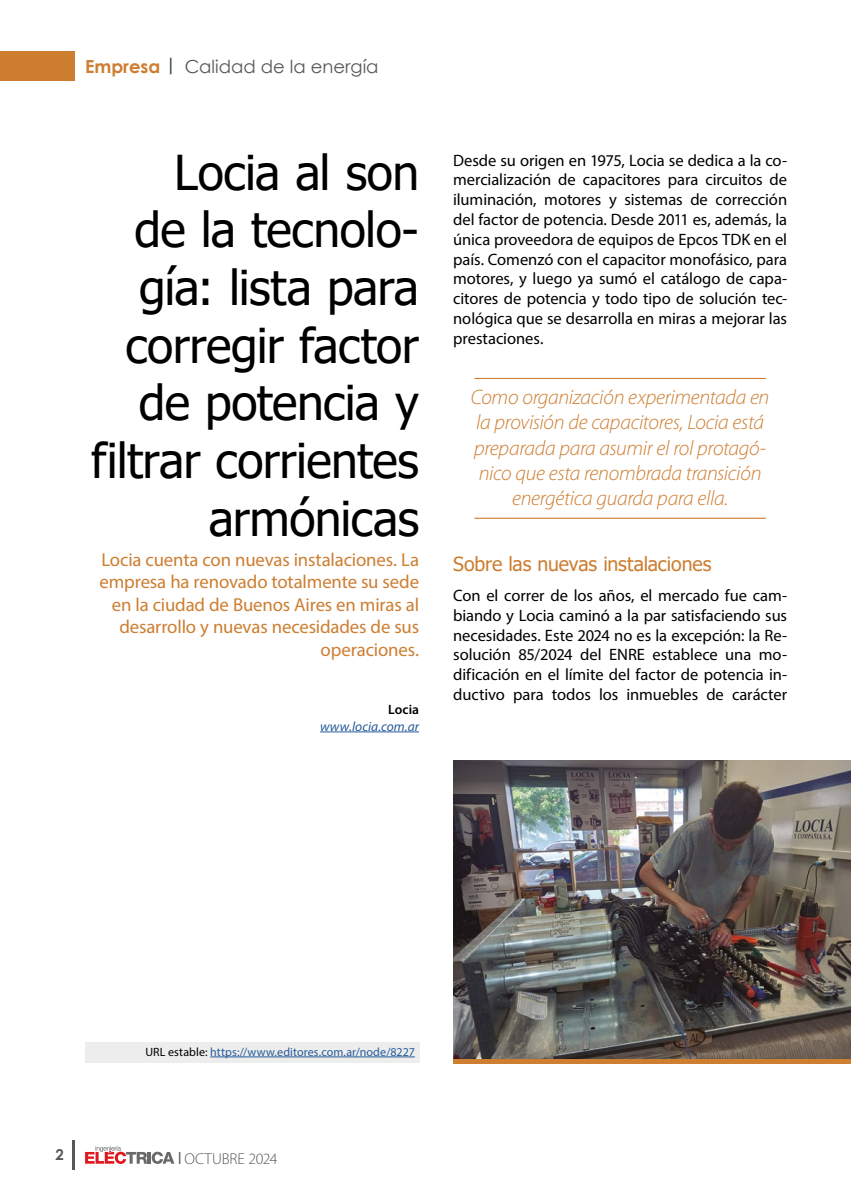
<style>
.page{position:relative;width:851px;height:1191px;background:#fff}
.page>*{position:absolute;margin:0;border:0;box-sizing:border-box;transform-origin:0 0}
.t1{font:48px/57.6px "Tahoma";letter-spacing:-.015em;color:#000;text-align:right}
.t2{font:italic 300 21px/25.2px "Myriad Pro";letter-spacing:-.015em;color:#cd7e31;text-align:center}
.t3{font:19.5px "Tahoma";letter-spacing:-.005em;color:#cd7e31}
.t4{font:18.75px/22.5px "Myriad Pro";letter-spacing:-.01em;color:#cd7e31;text-align:right}
.t5{font:18px "Century Gothic";color:#575756}
.t6{font:16.5px/19.8px "Myriad Pro";letter-spacing:-.005em;color:#000;text-align:justify}
.t7{font:300 15.75px "Myriad Pro";letter-spacing:-.005em;color:#575756}
.t8{font:700 15px "Century Gothic";color:#575756}
.t9{font:italic 13.5px "Myriad Pro";letter-spacing:.005em;color:#275b9b}
.t10{font:600 13.5px "Myriad Pro";letter-spacing:.005em;color:#000}
.t11{font:12px "Myriad Pro";letter-spacing:.01em;color:#275b9b}
.s1{font-weight:700;color:#cd7e31}
.s2{font-weight:700;color:#36454f}
.s3{color:#000}
</style>
<div class="page">
<hr style="left:72px;top:1140px;width:2px;height:29px;background:#575756">
<svg style="left:85px;top:1145px;width:89px;height:19px"></svg>
<div style="left:0;top:51px;width:74px;height:30px;background:#cd7e31"></div>
<div style="left:85px;top:1042px;width:334px;height:21px;background:#ededed"></div>
<hr style="left:210px;top:1056px;width:205px;height:1px;background:#275b9b">
<hr style="left:320px;top:731px;width:99px;height:1px;background:#275b9b">
<hr style="left:474px;top:378px;width:291px;height:1px;background:#cd7e31">
<hr style="left:474px;top:517px;width:291px;height:2px;background:#cd7e31">
<img style="left:453px;top:761px;width:397px;height:298px">
<hr style="left:453px;top:1059px;width:397px;height:4px;background:#cd7e31">
<p class="t5" style="left:85px;top:54px;width:295px"><span class="s1">Empresa</span> <span class="s2">|</span> Calidad de la energía</p>
<h1 class="t1" style="left:91px;top:146px;width:329px">Locia al son<br>de la tecnolo&shy;gía: lista para corregir factor de potencia y filtrar corrientes armónicas</h1>
<p class="t4" style="left:99px;top:548px;width:321px">Locia cuenta con nuevas instalaciones. La empresa ha renovado totalmente su sede en la ciudad de Buenos Aires en miras al desarrollo y nuevas necesidades de sus operaciones.</p>
<p class="t10" style="left:388px;top:701px;width:32px">Locia</p>
<p class="t9" style="left:320px;top:717px;width:100px">www.locia.com.ar</p>
<p class="t6" style="left:453px;top:150px;width:335px">Desde su origen en 1975, Locia se dedica a la co&shy;mercialización de capacitores para circuitos de iluminación, motores y sistemas de corrección del factor de potencia. Desde 2011 es, además, la única proveedora de equipos de Epcos TDK en el país. Comenzó con el capacitor monofásico, para motores, y luego ya sumó el catálogo de capa&shy;citores de potencia y todo tipo de solución tec&shy;nológica que se desarrolla en miras a mejorar las prestaciones.</p>
<p class="t2" style="left:470px;top:385px;width:300px">Como organización experimentada en la provisión de capacitores, Locia está preparada para asumir el rol protagó&shy;nico que esta renombrada transición energética guarda para ella.</p>
<p class="t3" style="left:453px;top:551px;width:260px">Sobre las nuevas instalaciones</p>
<p class="t6" style="left:453px;top:585px;width:335px">Con el correr de los años, el mercado fue cam&shy;biando y Locia caminó a la par satisfaciendo sus necesidades. Este 2024 no es la excepción: la Re&shy;solución 85/2024 del ENRE establece una mo&shy;dificación en el límite del factor de potencia in&shy;ductivo para todos los inmuebles de carácter</p>
<p class="t11" style="left:145px;top:1044px;width:271px"><span class="s3">URL estable:</span> https://www.editores.com.ar/node/8227</p>
<p class="t8" style="left:55px;top:1143px;width:10px">2</p>
<p class="t7" style="left:178px;top:1149px;width:101px"><sup>|</sup> OCTUBRE 2024</p>
</div>
